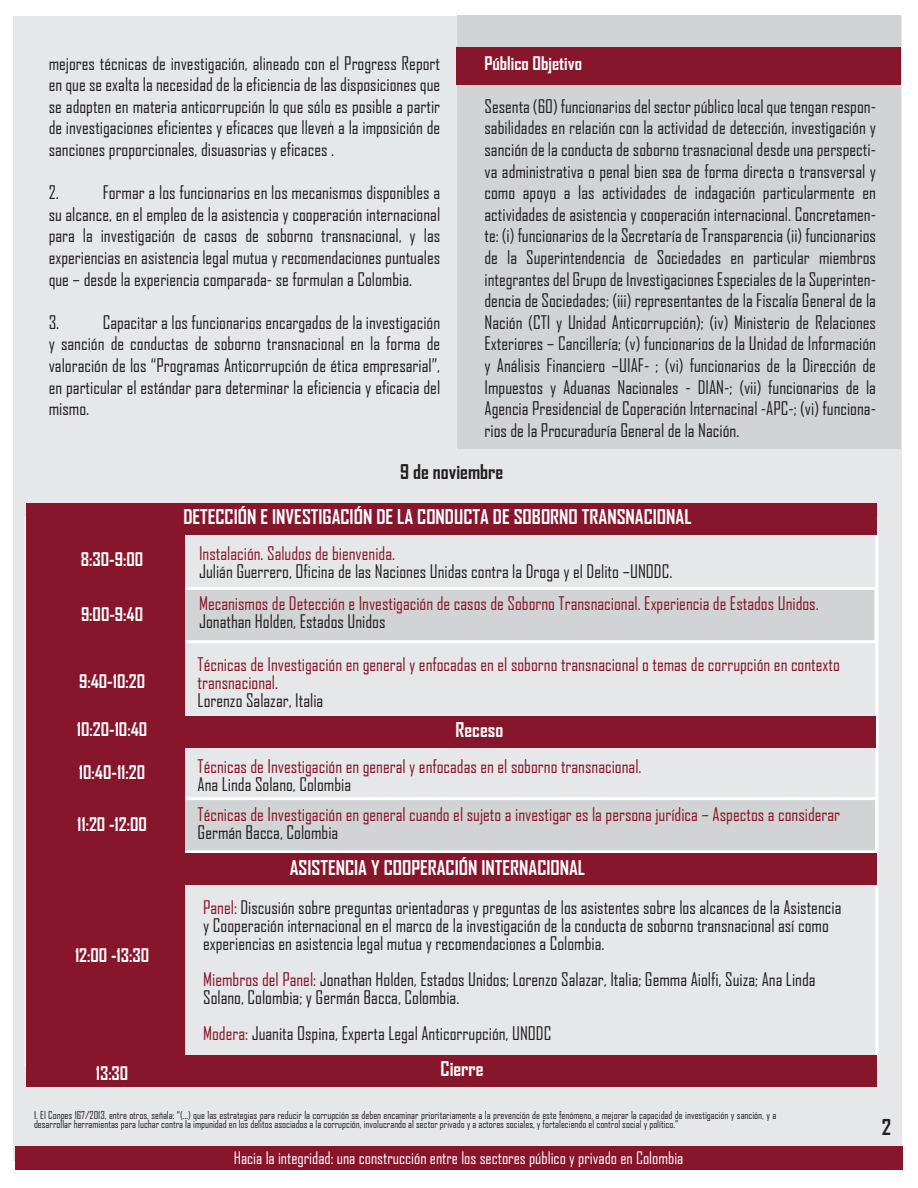
<style>
.page{position:relative;width:918px;height:1188px;background:#fff}
.page>*{position:absolute;margin:0;border:0;box-sizing:border-box;transform-origin:0 0}
.t1{font:700 21px "Agency FB";color:#231f20}
.t2{font:700 19.5px "Agency FB";color:#fff}
.t3{font:700 19.5px "Agency FB";color:#231f20}
.t4{font:18px/21.6px "Agency FB";color:#231f20;text-align:justify}
.t5{font:18px/18px "Agency FB";color:#87152b}
.t6{font:700 18px "Agency FB";color:#fff}
.t7{font:16.5px "Agency FB";color:#fff}
.t8{font:10.5px/9px "Agency FB";color:#231f20}
.t9{font:7.5px "Agency FB";color:#231f20;scale:.94 1}
.s1{color:#87152b}
</style>
<div class="page">
<div style="left:14px;top:16px;width:888px;height:1145px;background:#e6e7e8"></div>
<div style="left:457px;top:16px;width:443px;height:433px;background:#d1d3d4"></div>
<div style="left:15px;top:1146px;width:887px;height:24px;background:#87152b"></div>
<div style="left:457px;top:47px;width:444px;height:38px;background:#87152b"></div>
<div style="left:25px;top:517px;width:853px;height:550px;background:#e6e7e8;border:3px solid #fff"></div>
<div style="left:26px;top:503px;width:851px;height:31px;background:#87152b"></div>
<div style="left:168px;top:587px;width:710px;height:56px;background:#d1d3d4;border:3px solid #fff"></div>
<div style="left:169px;top:797px;width:709px;height:56px;background:#d1d3d4;border:3px solid #fff"></div>
<div style="left:26px;top:516px;width:159px;height:571px;background:#87152b"></div>
<div style="left:26px;top:853px;width:851px;height:32px;background:#87152b"></div>
<div style="left:158px;top:716px;width:717px;height:32px;background:#87152b"></div>
<div style="left:143px;top:1055px;width:734px;height:32px;background:#87152b"></div>
<p class="t4" style="left:49px;top:52px;width:393px">mejores técnicas de investigación, alineado con el Progress Report en que se exalta la necesidad de la eficiencia de las disposiciones que se adopten en materia anticorrupción lo que sólo es posible a partir de investigaciones eficientes y eficaces que lleven a la imposición de sanciones proporcionales, disuasorias y eficaces .</p>
<p class="t4" style="left:49px;top:181px;width:12px">2.</p>
<p class="t9" style="left:330px;top:120px;width:3px">1</p>
<p class="t4" style="left:49px;top:181px;width:393px;text-indent:54px">Formar a los funcionarios en los mecanismos disponibles a su alcance, en el empleo de la asistencia y cooperación internacional para la investigación de casos de soborno transnacional, y las experiencias en asistencia legal mutua y recomendaciones puntuales que – desde la experiencia comparada- se formulan a Colombia.</p>
<p class="t4" style="left:49px;top:311px;width:12px">3.</p>
<p class="t4" style="left:49px;top:311px;width:393px;text-indent:54px">Capacitar a los funcionarios encargados de la investigación y sanción de conductas de soborno transnacional en la forma de valoración de los “Programas Anticorrupción de ética empresarial”, en particular el estándar para determinar la eficiencia y eficacia del mismo.</p>
<p class="t6" style="left:485px;top:52px;width:99px">Público Objetivo</p>
<p class="t4" style="left:485px;top:95px;width:393px">Sesenta (60) funcionarios del sector público local que tengan respon&shy;sabilidades en relación con la actividad de detección, investigación y sanción de la conducta de soborno trasnacional desde una perspecti&shy;va administrativa o penal bien sea de forma directa o transversal y como apoyo a las actividades de indagación particularmente en actividades de asistencia y cooperación internacional. Concretamen&shy;te: (i) funcionarios de la Secretaría de Transparencia (ii) funcionarios de la Superintendencia de Sociedades en particular miembros integrantes del Grupo de Investigaciones Especiales de la Superinten&shy;dencia de Sociedades; (iii) representantes de la Fiscalía General de la Nación (CTI y Unidad Anticorrupción); (iv) Ministerio de Relaciones Exteriores – Cancillería; (v) funcionarios de la Unidad de Información y Análisis Financiero –UIAF- ; (vi) funcionarios de la Dirección de Impuestos y Aduanas Nacionales - DIAN-; (vii) funcionarios de la Agencia Presidencial de Coperación Internacinal -APC-; (vi) funciona&shy;rios de la Procuraduría General de la Nación.</p>
<p class="t6" style="left:81px;top:548px;width:64px">8:30-9:00</p>
<p class="t6" style="left:81px;top:603px;width:64px">9:00-9:40</p>
<p class="t6" style="left:79px;top:670px;width:68px">9:40-10:20</p>
<p class="t6" style="left:77px;top:718px;width:72px">10:20-10:40</p>
<p class="t6" style="left:79px;top:761px;width:68px">10:40-11:20</p>
<p class="t6" style="left:77px;top:813px;width:71px">11:20 -12:00</p>
<p class="t6" style="left:75px;top:945px;width:76px">12:00 -13:30</p>
<p class="t3" style="left:400px;top:459px;width:105px">9 de noviembre</p>
<p class="t2" style="left:183px;top:505px;width:510px">DETECCIÓN E INVESTIGACIÓN DE LA CONDUCTA DE SOBORNO TRANSNACIONAL</p>
<p class="t5" style="left:199px;top:544px;width:198px">Instalación. Saludos de bienvenida.</p>
<p class="t4" style="left:199px;top:561px;width:475px">Julián Guerrero, Oficina de las Naciones Unidas contra la Droga y el Delito –UNODC.</p>
<p class="t5" style="left:199px;top:594px;width:621px">Mecanismos de Detección e Investigación de casos de Soborno Transnacional. Experiencia de Estados Unidos.</p>
<p class="t4" style="left:199px;top:611px;width:188px">Jonathan Holden, Estados Unidos</p>
<p class="t5" style="left:198px;top:655px;width:644px">Técnicas de Investigación en general y enfocadas en el soborno transnacional o temas de corrupción en contexto transnacional.</p>
<p class="t4" style="left:198px;top:690px;width:127px">Lorenzo Salazar, Italia</p>
<p class="t2" style="left:456px;top:718px;width:49px">Receso</p>
<p class="t5" style="left:198px;top:756px;width:445px">Técnicas de Investigación en general y enfocadas en el soborno transnacional.</p>
<p class="t4" style="left:198px;top:773px;width:155px">Ana Linda Solano, Colombia</p>
<p class="t5" style="left:198px;top:805px;width:644px">Técnicas de Investigación en general cuando el sujeto a investigar es la persona jurídica – Aspectos a considerar</p>
<p class="t4" style="left:198px;top:821px;width:142px">Germán Bacca, Colombia</p>
<p class="t2" style="left:290px;top:855px;width:297px">ASISTENCIA Y COOPERACIÓN INTERNACIONAL</p>
<p class="t4" style="left:203px;top:898px;width:640px;line-height:18px;text-align:left"><span class="s1">Panel:</span> Discusión sobre preguntas orientadoras y preguntas de los asistentes sobre los alcances de la Asistencia y Cooperación internacional en el marco de la investigación de la conducta de soborno transnacional así como experiencias en asistencia legal mutua y recomendaciones a Colombia.</p>
<p class="t4" style="left:203px;top:970px;width:614px;line-height:18px"><span class="s1">Miembros del Panel:</span> Jonathan Holden, Estados Unidos; Lorenzo Salazar, Italia; Gemma Aiolfi, Suiza; Ana Linda<br>Solano, Colombia; y Germán Bacca, Colombia.</p>
<p class="t4" style="left:203px;top:1022px;width:350px"><span class="s1">Modera:</span> Juanita Ospina, Experta Legal Anticorrupción, UNODC</p>
<p class="t6" style="left:96px;top:1062px;width:34px">13:30</p>
<p class="t2" style="left:441px;top:1057px;width:45px">Cierre</p>
<p class="t8" style="left:34px;top:1111px;width:744px">1. El Conpes 167/2013, entre otros, señala: “(…) que las estrategias para reducir la corrupción se deben encaminar prioritariamente a la prevención de este fenómeno, a mejorar la capacidad de investigación y sanción, y a desarrollar herramientas para luchar contra la impunidad en los delitos asociados a la corrupción, involucrando al sector privado y a actores sociales, y fortaleciendo el control social y político.”</p>
<p class="t7" style="left:234px;top:1147px;width:451px">Hacia la integridad: una construcción entre los sectores público y privado en Colombia</p>
<p class="t1" style="left:882px;top:1114px;width:11px">2</p>
</div>
